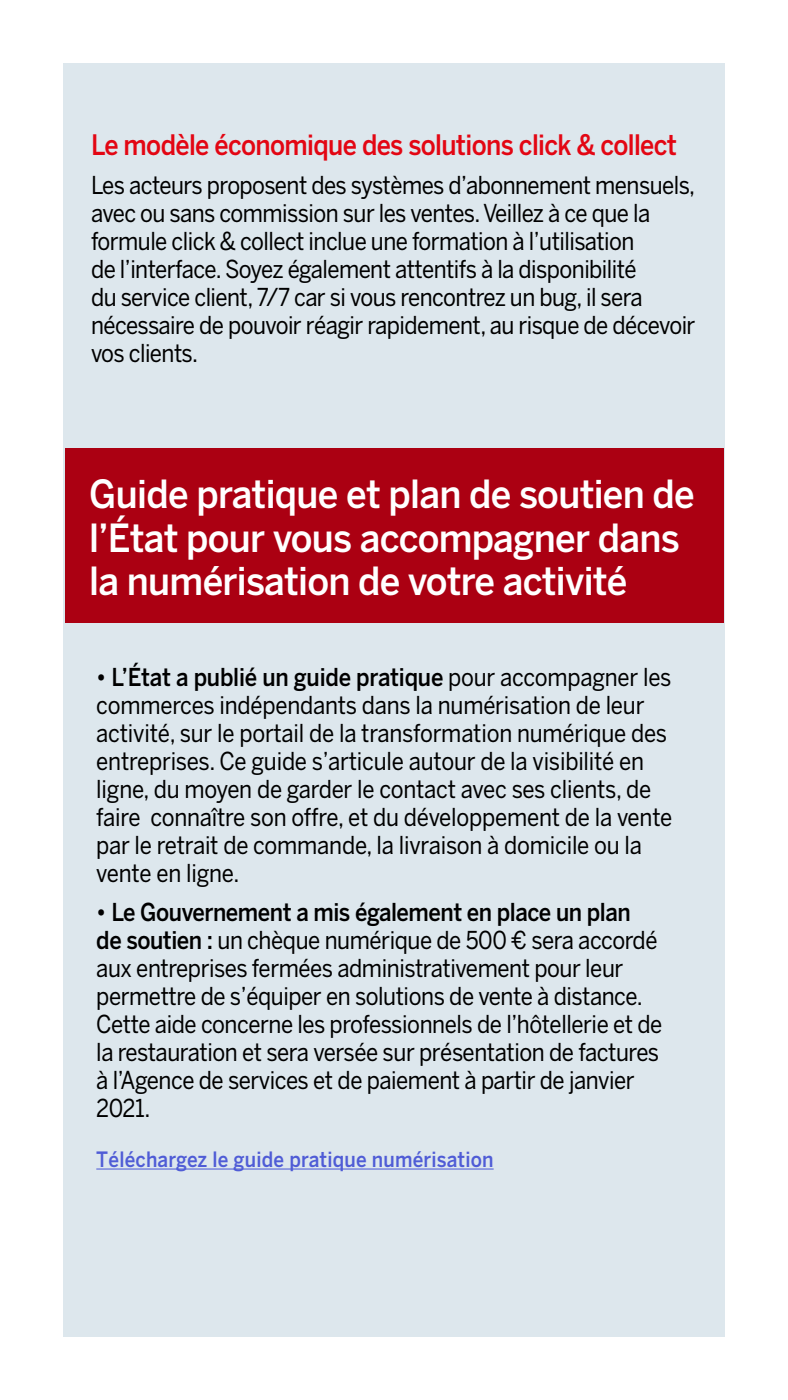
<style>
.page{position:relative;width:788px;height:1400px;background:#fff}
.page>*{position:absolute;margin:0;border:0;box-sizing:border-box;transform-origin:0 0}
.Texte_courant{font:500 38.5px/43.8px "Benton Sans";letter-spacing:-.02em;color:#fff;scale:.95 1}
.Texte_courant-2{font:500 28px "Benton Sans";letter-spacing:-.025em;color:#e30613;scale:.9 1}
.Texte_courant-3{font:24.5px/28px "Benton Sans";letter-spacing:-.02em;color:#000;scale:.9 1}
.t1{font:500 21px "Benton Sans";letter-spacing:.01em;color:#4f5cd6;scale:.9 1}
.s1{font-weight:500}
</style>
<div class="page">
<div style="left:63px;top:63px;width:661px;height:1274px;background:#dde7ed"></div>
<hr style="left:96px;top:1169px;width:397px;height:1px;background:#4f5cd6">
<div style="left:65px;top:448px;width:658px;height:175px;background:#ab0012"></div>
<p class="Texte_courant-2" style="left:91px;top:128px;width:652px">Le modèle économique des solutions click &amp; collect</p>
<p class="Texte_courant-3" style="left:91px;top:170px;width:673px">Les acteurs proposent des systèmes d’abonnement mensuels, avec ou sans commission sur les ventes. Veillez à ce que la formule click &amp; collect inclue une formation à l’utilisation<br>de l’interface. Soyez également attentifs à la disponibilité<br>du service client, 7/7 car si vous rencontrez un bug, il sera nécessaire de pouvoir réagir rapidement, au risque de décevoir vos clients.</p>
<p class="Texte_courant" style="left:89px;top:471px;width:639px">Guide pratique et plan de soutien de l’État pour vous accompagner dans la numérisation de votre activité</p>
<p class="Texte_courant-3" style="left:96px;top:663px;width:641px"><span class="s1">• L’État a publié un guide pratique</span> pour accompagner les commerces indépendants dans la numérisation de leur activité, sur le portail de la transformation numérique des entreprises. Ce guide s’articule autour de la visibilité en ligne, du moyen de garder le contact avec ses clients, de faire connaître son offre, et du développement de la vente par le retrait de commande, la livraison à domicile ou la vente en ligne.</p>
<p class="Texte_courant-3" style="left:96px;top:897px;width:630px"><span class="s1">• Le Gouvernement a mis également en place un plan<br>de soutien :</span> un chèque numérique de 500 € sera accordé aux entreprises fermées administrativement pour leur permettre de s’équiper en solutions de vente à distance.<br>Cette aide concerne les professionnels de l’hôtellerie et de la restauration et sera versée sur présentation de factures à l’Agence de services et de paiement à partir de janvier 2021.</p>
<p class="t1" style="left:96px;top:1147px;width:443px">Téléchargez le guide pratique numérisation</p>
</div>
